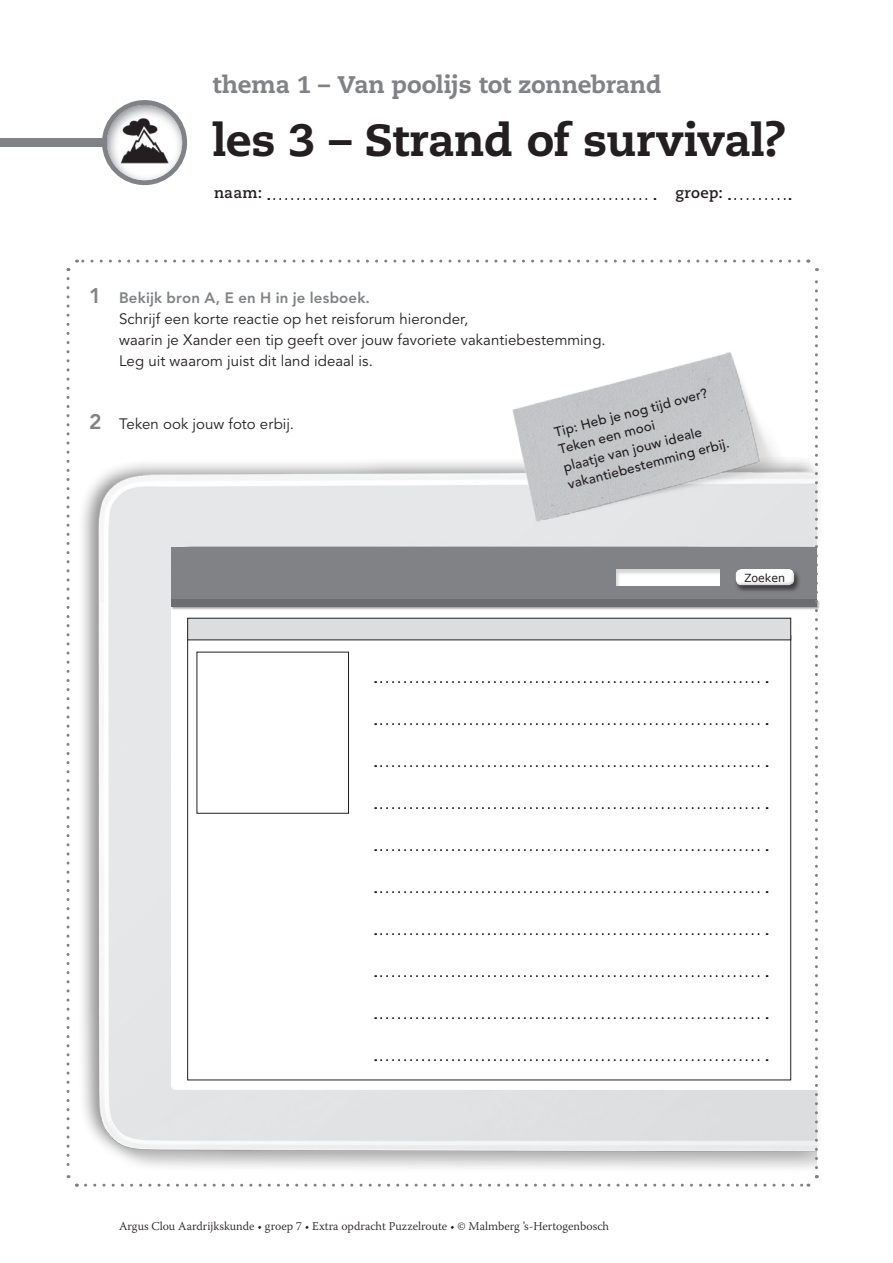
<style>
.page{position:relative;width:893px;height:1263px;background:#fff}
.page>*{position:absolute;margin:0;border:0;box-sizing:border-box;transform-origin:0 0}
.t1{font:800 45px "Caecilia LT Std";letter-spacing:-.01em;color:#231f20}
.t2{font:800 24px "Caecilia LT Std";letter-spacing:-.01em;color:#808285}
.t3{font:15px/21px "Avenir LT Std";letter-spacing:.005em;color:#231f20}
.t4{font:700 15px "Caecilia LT Std";letter-spacing:.02em;color:#231f20}
.t5{font:500 13.5px/18px "Avenir LT Std";color:#231f20}
.t6{font:300 12px "Warnock Pro";color:#231f20}
.t7{font:11.1px "Verdana";color:#231f20}
.s1{font-weight:800;font-size:21px;color:#808285}
.s2{font-weight:800;color:#808285}
</style>
<div class="page">
<img style="left:82px;top:462px;width:734px;height:723px">
<div style="left:0;top:138px;width:150px;height:9px;background:#808285"></div>
<svg style="left:268px;top:198px;width:387px;height:2px"></svg>
<svg style="left:729px;top:198px;width:61px;height:2px"></svg>
<div style="left:102px;top:100px;width:85px;height:85px;border:9px solid #808285;border-radius:50%"></div>
<div style="left:171px;top:547px;width:696px;height:543px;background:#fff;border-radius:5px"></div>
<div style="left:171px;top:547px;width:645px;height:57px;background:#808285"></div>
<div style="left:733px;top:568px;width:68px;height:26px;background:#231f20;opacity:.75"></div>
<div style="left:731px;top:566px;width:65px;height:19px;background:#fff;opacity:.75"></div>
<div style="left:733px;top:570px;width:66px;height:16px;background:#231f20;opacity:.4"></div>
<div style="left:188px;top:618px;width:603px;height:22px;background:#dcdddf"></div>
<div style="left:187px;top:618px;width:604px;height:22px;border:1px solid #231f20"></div>
<div style="left:170px;top:599px;width:650px;height:12px;background:#231f20;opacity:.4"></div>
<div style="left:171px;top:600px;width:645px;height:7px;background:#6c6d70"></div>
<div style="left:602px;top:566px;width:130px;height:20px;background:#231f20;opacity:.2"></div>
<svg style="left:66px;top:279px;width:13px;height:908px"></svg>
<svg style="left:86px;top:1174px;width:733px;height:13px"></svg>
<svg style="left:805px;top:259px;width:13px;height:909px"></svg>
<svg style="left:66px;top:259px;width:733px;height:13px"></svg>
<svg style="left:375px;top:681px;width:393px;height:2px"></svg>
<svg style="left:375px;top:723px;width:393px;height:2px"></svg>
<svg style="left:375px;top:765px;width:393px;height:2px"></svg>
<svg style="left:375px;top:807px;width:393px;height:2px"></svg>
<svg style="left:375px;top:849px;width:393px;height:2px"></svg>
<svg style="left:375px;top:891px;width:393px;height:2px"></svg>
<svg style="left:375px;top:933px;width:393px;height:2px"></svg>
<svg style="left:375px;top:975px;width:393px;height:2px"></svg>
<svg style="left:375px;top:1017px;width:393px;height:2px"></svg>
<svg style="left:375px;top:1059px;width:393px;height:2px"></svg>
<img style="left:496px;top:331px;width:315px;height:213px">
<img style="left:107px;top:105px;width:75px;height:75px;border-radius:38px">
<h2 class="t2" style="left:213px;top:70px;width:450px">thema 1 – Van poolijs tot zonnebrand</h2>
<h1 class="t1" style="left:213px;top:112px;width:574px">les 3 – Strand of survival?</h1>
<p class="t4" style="left:675px;top:184px;width:49px">groep:</p>
<p class="t4" style="left:214px;top:184px;width:50px">naam:</p>
<p class="t3" style="left:119px;top:288px;width:488px;text-indent:-30px"><span class="s1">1</span> <span class="s2">Bekijk bron A, E en H in je lesboek.<br></span>Schrijf een korte reactie op het reisforum hieronder,<br>waarin je Xander een tip geeft over jouw favoriete vakantiebestemming.<br>Leg uit waarom juist dit land ideaal is.</p>
<p class="t3" style="left:89px;top:414px;width:206px"><span class="s1">2</span> Teken ook jouw foto erbij.</p>
<p class="t5" style="left:552px;top:423px;width:168px;rotate:-14deg">Tip: Heb je nog tijd over?<br>Teken een mooi<br>plaatje van jouw ideale vakantiebestemming erbij.</p>
<p class="t7" style="left:744px;top:571px;width:42px">Zoeken</p>
<p class="t6" style="left:119px;top:1219px;width:492px">Argus Clou Aardrijkskunde • groep 7 • Extra opdracht Puzzelroute • © Malmberg ’s-Hertogenbosch</p>
</div>
